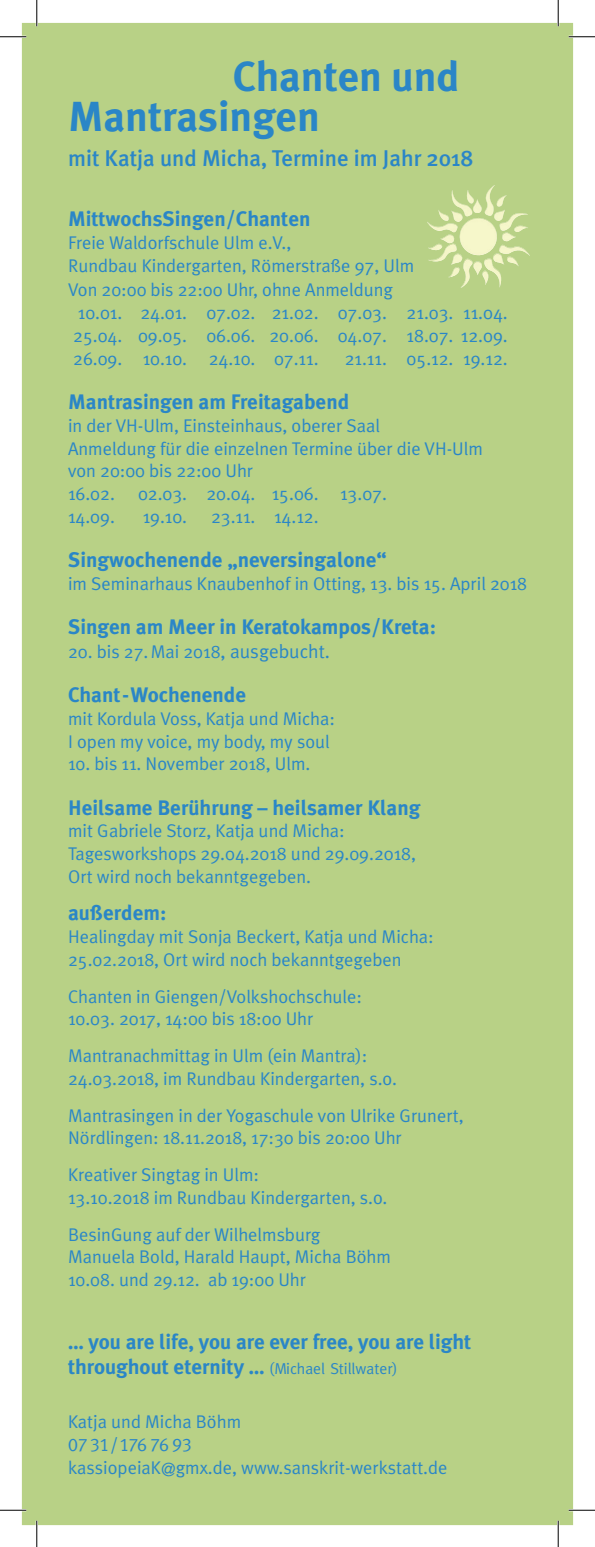
<style>
.page{position:relative;width:595px;height:1547px;background:#fff}
.page>*{position:absolute;margin:0;border:0;box-sizing:border-box;transform-origin:0 0}
.t1{font:700 42px/40.2px "Meta Plus";color:#2a86c7}
.t2{font:500 22.75px "Meta Plus";color:#2a86c7}
.t3{font:700 21px/25.2px "Meta Plus";color:#2a86c7}
.t4{font:18.38px/22.8px "Meta Plus Normal";color:#2a86c7}
.t5{font:18.38px "Meta Plus Normal Caps";letter-spacing:-.04em;color:#2a86c7}
.s1{font-size:19.25px}
.s2{font-weight:400;font-size:15.75px}
</style>
<div class="page">
<div style="left:22px;top:23px;width:550px;height:1502px;background:#b8d186"></div>
<img style="left:466px;top:185px;width:28px;height:31px">
<hr style="left:0;top:36px;width:26px;height:2px;background:#fff">
<hr style="left:568px;top:36px;width:26px;height:2px;background:#fff">
<hr style="left:0;top:1509px;width:26px;height:2px;background:#fff">
<hr style="left:568px;top:1509px;width:26px;height:2px;background:#fff">
<hr style="left:36px;top:0;width:2px;height:26px;background:#fff">
<hr style="left:36px;top:1521px;width:2px;height:26px;background:#fff">
<hr style="left:557px;top:0;width:2px;height:26px;background:#fff">
<hr style="left:557px;top:1521px;width:2px;height:26px;background:#fff">
<svg style="left:0;top:36px;width:26px;height:1px"></svg>
<svg style="left:568px;top:36px;width:26px;height:1px"></svg>
<svg style="left:0;top:1510px;width:26px;height:1px"></svg>
<svg style="left:568px;top:1510px;width:26px;height:1px"></svg>
<svg style="left:36px;top:0;width:1px;height:26px"></svg>
<svg style="left:36px;top:1521px;width:1px;height:26px"></svg>
<svg style="left:557px;top:0;width:1px;height:26px"></svg>
<svg style="left:557px;top:1521px;width:1px;height:26px"></svg>
<h1 class="t1" style="left:68px;top:56px;width:393px;text-indent:165px">Chanten und<br>Mantrasingen</h1>
<p class="t2" style="left:68px;top:145px;width:407px">mit Katja und Micha, Termine im Jahr 2018</p>
<p class="t3" style="left:68px;top:206px;width:244px">MittwochsSingen/Chanten</p>
<p class="t4" style="left:68px;top:231px;width:347px">Freie Waldorfschule Ulm e.V.,<br>Rundbau Kindergarten, Römerstraße 97, Ulm</p>
<p class="t4" style="left:68px;top:278px;width:441px">Von 20:00 bis 22:00 Uhr, ohne Anmeldung<br>10.01. 24.01. 07.02. 21.02. 07.03. 21.03. 11.04.<br>25.04. 09.05. 06.06. 20.06. 04.07. 18.07. 12.09.<br>26.09. 10.10. 24.10. 07.11.</p>
<p class="t4" style="left:344px;top:347px;width:164px">21.11. 05.12. 19.12.</p>
<p class="t3" style="left:68px;top:389px;width:282px">Mantrasingen am Freitagabend</p>
<p class="t4" style="left:68px;top:414px;width:416px">in der VH-Ulm, Einsteinhaus, oberer Saal<br>Anmeldung für die einzelnen Termine über die VH-Ulm von 20:00 bis 22:00 Uhr<br>16.02.</p>
<p class="t4" style="left:138px;top:482px;width:250px">02.03. 20.04. 15.06. 13.07.</p>
<p class="t4" style="left:68px;top:505px;width:48px">14.09.</p>
<p class="t4" style="left:143px;top:505px;width:46px">19.10.</p>
<p class="t4" style="left:211px;top:505px;width:109px">23.11. 14.12.</p>
<p class="t3" style="left:68px;top:547px;width:320px">Singwochenende „neversingalone“</p>
<p class="t4" style="left:68px;top:572px;width:460px">im Seminarhaus Knaubenhof in Otting, 13. bis 15. April 2018</p>
<p class="t3" style="left:68px;top:614px;width:369px">Singen am Meer in Keratokampos/Kreta:</p>
<p class="t4" style="left:68px;top:640px;width:263px">20. bis 27. Mai 2018<span class="s1">, ausgebucht.</span></p>
<p class="t3" style="left:68px;top:682px;width:180px">Chant-Wochenende</p>
<p class="t4" style="left:68px;top:707px;width:268px">mit Kordula Voss, Katja und Micha:<br>I open my voice, my body, my soul</p>
<p class="t4" style="left:68px;top:752px;width:244px">10. bis 11. November 2018, Ulm.</p>
<p class="t3" style="left:68px;top:795px;width:354px">Heilsame Berührung – heilsamer Klang</p>
<p class="t4" style="left:68px;top:819px;width:349px">mit Gabriele Storz, Katja und Micha:<br>Tagesworkshops 29.04.2018 und 29.09.2018,<br>Ort wird noch bekanntgegeben.</p>
<p class="t3" style="left:68px;top:900px;width:100px">außerdem:</p>
<p class="t4" style="left:68px;top:925px;width:367px">Healingday mit Sonja Beckert, Katja und Micha:<br>25.02.2018, Ort wird noch bekanntgegeben</p>
<p class="t4" style="left:68px;top:985px;width:295px">Chanten in Giengen/Volkshochschule:<br>10.03. 2017, 14:00 bis 18:00 Uhr</p>
<p class="t4" style="left:68px;top:1044px;width:330px">Mantranachmittag in Ulm (ein Mantra):<br>24.03.2018, im Rundbau Kindergarten, s.o.</p>
<p class="t4" style="left:68px;top:1104px;width:397px">Mantrasingen in der Yogaschule von Ulrike Grunert,<br>Nördlingen: 18.11.2018 , 17:30 bis 20:00 Uhr</p>
<p class="t4" style="left:68px;top:1163px;width:321px">Kreativer Singtag in Ulm:<br>13.10.2018 im Rundbau Kindergarten, s.o.</p>
<p class="t4" style="left:68px;top:1223px;width:324px">BesinGung auf der Wilhelmsburg<br>Manuela Bold, Harald Haupt, Micha Böhm<br>10.08. und 29.12. ab 19:00 Uhr</p>
<p class="t3" style="left:68px;top:1329px;width:404px">… you are life, you are ever free, you are light throughout eternity … <span class="s2">(Michael Stillwater)</span></p>
<p class="t4" style="left:68px;top:1410px;width:175px">Katja und Micha Böhm</p>
<p class="t5" style="left:68px;top:1434px;width:125px">07 31/176 76 93</p>
<p class="t4" style="left:68px;top:1456px;width:381px">kassiopeiaK@gmx.de, www.sanskrit-werkstatt.de</p>
</div>
